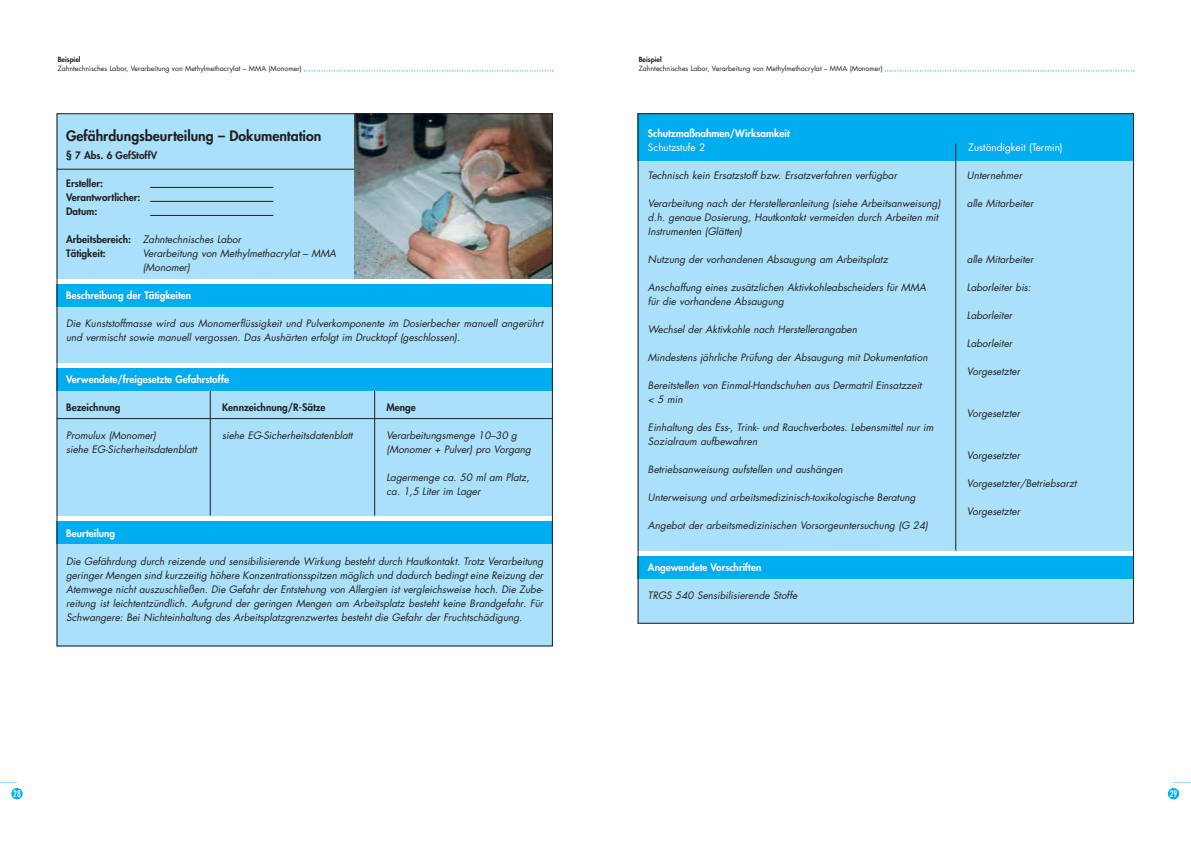
<style>
.page{position:relative;width:1191px;height:842px;background:#fff}
.page>*{position:absolute;margin:0;border:0;box-sizing:border-box;transform-origin:0 0}
.t1{font:800 14px "Futura";color:#231f1f}
.t2{font:italic 10px/14px "Futura";color:#231f1f}
.t3{font:800 10px/14px "Futura";color:#231f1f}
.t4{font:800 10px "Futura";color:#fff}
.t5{font:10px "Futura";color:#fff}
.t6{font:condensed 9px "Futura";color:#fff}
.t7{font:7px "Futura";color:#231f1f}
.t8{font:800 7px "Futura";color:#231f1f}
.s1{font-weight:400;font-style:italic}
</style>
<div class="page">
<svg style="left:1173px;top:782px;width:18px;height:1px"></svg>
<div style="left:1168px;top:788px;width:11px;height:11px;background:#00adef;border-radius:50%"></div>
<svg style="left:0;top:782px;width:18px;height:1px"></svg>
<div style="left:11px;top:788px;width:12px;height:11px;background:#00adef;border-radius:50%"></div>
<div style="left:57px;top:375px;width:496px;height:141px;background:#aae0f9"></div>
<div style="left:57px;top:530px;width:496px;height:116px;background:#aae0f9"></div>
<div style="left:57px;top:289px;width:496px;height:74px;background:#aae0f9"></div>
<div style="left:57px;top:284px;width:496px;height:23px;background:#00adef"></div>
<div style="left:57px;top:368px;width:496px;height:23px;background:#00adef"></div>
<div style="left:57px;top:521px;width:496px;height:23px;background:#00adef"></div>
<div style="left:57px;top:113px;width:496px;height:165px;background:#aae0f9"></div>
<hr style="left:57px;top:169px;width:496px;height:1px;background:#231f1f">
<hr style="left:57px;top:418px;width:496px;height:1px;background:#231f1f">
<hr style="left:210px;top:391px;width:1px;height:125px;background:#231f1f">
<hr style="left:374px;top:391px;width:1px;height:125px;background:#231f1f">
<div style="left:638px;top:160px;width:496px;height:391px;background:#aae0f9"></div>
<div style="left:638px;top:113px;width:496px;height:48px;background:#00adef"></div>
<div style="left:638px;top:564px;width:496px;height:60px;background:#aae0f9"></div>
<div style="left:638px;top:556px;width:496px;height:23px;background:#00adef"></div>
<hr style="left:955px;top:144px;width:1px;height:407px;background:#231f1f">
<img style="left:355px;top:115px;width:196px;height:163px">
<hr style="left:150px;top:187px;width:123px;height:1px;background:#231f1f">
<hr style="left:150px;top:201px;width:123px;height:1px;background:#231f1f">
<hr style="left:150px;top:215px;width:123px;height:1px;background:#231f1f">
<svg style="left:304px;top:70px;width:249px;height:1px"></svg>
<svg style="left:885px;top:70px;width:249px;height:1px"></svg>
<p class="t8" style="left:58px;top:56px;width:24px">Beispiel</p>
<p class="t7" style="left:58px;top:65px;width:246px">Zahntechnisches Labor, Verarbeitung von Methylmethacrylat – MMA (Monomer)</p>
<h1 class="t1" style="left:66px;top:129px;width:257px">Gefährdungsbeurteilung – Dokumentation</h1>
<p class="t3" style="left:66px;top:149px;width:92px">§ 7 Abs. 6 GefStoffV</p>
<p class="t3" style="left:66px;top:177px;width:76px">Ersteller:<br>Verantwortlicher:<br>Datum:</p>
<p class="t3" style="left:66px;top:233px;width:177px">Arbeitsbereich: <span class="s1">Zahntechnisches Labor<br></span>Tätigkeit:</p>
<p class="t2" style="left:143px;top:247px;width:195px">Verarbeitung von Methylmethacrylat – MMA (Monomer)</p>
<p class="t4" style="left:66px;top:290px;width:127px">Beschreibung der Tätigkeiten</p>
<p class="t2" style="left:66px;top:317px;width:479px">Die Kunststoffmasse wird aus Monomerflüssigkeit und Pulverkomponente im Dosierbecher manuell angerührt und vermischt sowie manuell vergossen. Das Aushärten erfolgt im Drucktopf (geschlossen).</p>
<p class="t4" style="left:66px;top:374px;width:164px">Verwendete/freigesetzte Gefahrstoffe</p>
<p class="t3" style="left:66px;top:401px;width:56px">Bezeichnung</p>
<p class="t3" style="left:222px;top:401px;width:105px">Kennzeichnung/R-Sätze</p>
<p class="t3" style="left:387px;top:401px;width:31px">Menge</p>
<p class="t2" style="left:66px;top:429px;width:91px">Promulux (Monomer)</p>
<p class="t2" style="left:222px;top:429px;width:132px">siehe EG-Sicherheitsdatenblatt</p>
<p class="t2" style="left:387px;top:429px;width:132px">Verarbeitungsmenge 10–30 g</p>
<p class="t2" style="left:66px;top:443px;width:132px">siehe EG-Sicherheitsdatenblatt</p>
<p class="t2" style="left:387px;top:443px;width:146px">(Monomer + Pulver) pro Vorgang</p>
<p class="t2" style="left:387px;top:471px;width:145px">Lagermenge ca. 50 ml am Platz, ca. 1,5 Liter im Lager</p>
<p class="t4" style="left:66px;top:528px;width:50px">Beurteilung</p>
<p class="t2" style="left:66px;top:555px;width:479px;text-align:justify">Die Gefährdung durch reizende und sensibilisierende Wirkung besteht durch Hautkontakt. Trotz Verarbeitung geringer Mengen sind kurzzeitig höhere Konzentrationsspitzen möglich und dadurch bedingt eine Reizung der Atemwege nicht auszuschließen. Die Gefahr der Entstehung von Allergien ist vergleichsweise hoch. Die Zube&shy;reitung ist leichtentzündlich. Aufgrund der geringen Mengen am Arbeitsplatz besteht keine Brandgefahr. Für Schwangere: Bei Nichteinhaltung des Arbeitsplatzgrenzwertes besteht die Gefahr der Fruchtschädigung.</p>
<p class="t8" style="left:639px;top:56px;width:24px">Beispiel</p>
<p class="t7" style="left:639px;top:65px;width:246px">Zahntechnisches Labor, Verarbeitung von Methylmethacrylat – MMA (Monomer)</p>
<p class="t4" style="left:648px;top:129px;width:143px">Schutzmaßnahmen/Wirksamkeit</p>
<p class="t5" style="left:648px;top:143px;width:59px">Schutzstufe 2</p>
<p class="t5" style="left:968px;top:143px;width:96px">Zuständigkeit (Termin)</p>
<p class="t2" style="left:648px;top:170px;width:251px">Technisch kein Ersatzstoff bzw. Ersatzverfahren verfügbar</p>
<p class="t2" style="left:648px;top:198px;width:294px">Verarbeitung nach der Herstelleranleitung (siehe Arbeitsanweisung) d.h. genaue Dosierung, Hautkontakt vermeiden durch Arbeiten mit<br>Instrumenten (Glätten)</p>
<p class="t2" style="left:648px;top:254px;width:241px">Nutzung der vorhandenen Absaugung am Arbeitsplatz</p>
<p class="t2" style="left:648px;top:282px;width:280px">Anschaffung eines zusätzlichen Aktivkohleabscheiders für MMA für die vorhandene Absaugung</p>
<p class="t2" style="left:648px;top:324px;width:211px">Wechsel der Aktivkohle nach Herstellerangaben</p>
<p class="t2" style="left:648px;top:352px;width:281px">Mindestens jährliche Prüfung der Absaugung mit Dokumentation</p>
<p class="t2" style="left:648px;top:380px;width:275px">Bereitstellen von Einmal-Handschuhen aus Dermatril Einsatzzeit &lt; 5 min</p>
<p class="t2" style="left:648px;top:422px;width:287px">Einhaltung des Ess-, Trink- und Rauchverbotes. Lebensmittel nur im<br>Sozialraum aufbewahren</p>
<p class="t2" style="left:648px;top:464px;width:196px">Betriebsanweisung aufstellen und aushängen</p>
<p class="t2" style="left:648px;top:492px;width:269px">Unterweisung und arbeitsmedizinisch-toxikologische Beratung</p>
<p class="t2" style="left:648px;top:520px;width:282px">Angebot der arbeitsmedizinischen Vorsorgeuntersuchung (G 24)</p>
<p class="t4" style="left:648px;top:563px;width:115px">Angewendete Vorschriften</p>
<p class="t2" style="left:648px;top:590px;width:151px">TRGS 540 Sensibilisierende Stoffe</p>
<p class="t2" style="left:967px;top:170px;width:57px">Unternehmer</p>
<p class="t2" style="left:967px;top:198px;width:68px">alle Mitarbeiter</p>
<p class="t2" style="left:967px;top:254px;width:68px">alle Mitarbeiter</p>
<p class="t2" style="left:967px;top:282px;width:66px">Laborleiter bis:</p>
<p class="t2" style="left:967px;top:310px;width:47px">Laborleiter</p>
<p class="t2" style="left:967px;top:338px;width:47px">Laborleiter</p>
<p class="t2" style="left:967px;top:366px;width:55px">Vorgesetzter</p>
<p class="t2" style="left:967px;top:408px;width:55px">Vorgesetzter</p>
<p class="t2" style="left:967px;top:450px;width:55px">Vorgesetzter</p>
<p class="t2" style="left:967px;top:478px;width:111px">Vorgesetzter/Betriebsarzt</p>
<p class="t2" style="left:967px;top:506px;width:55px">Vorgesetzter</p>
<p class="t6" style="left:13px;top:789px;width:9px">28</p>
<p class="t6" style="left:1170px;top:789px;width:9px">29</p>
</div>
